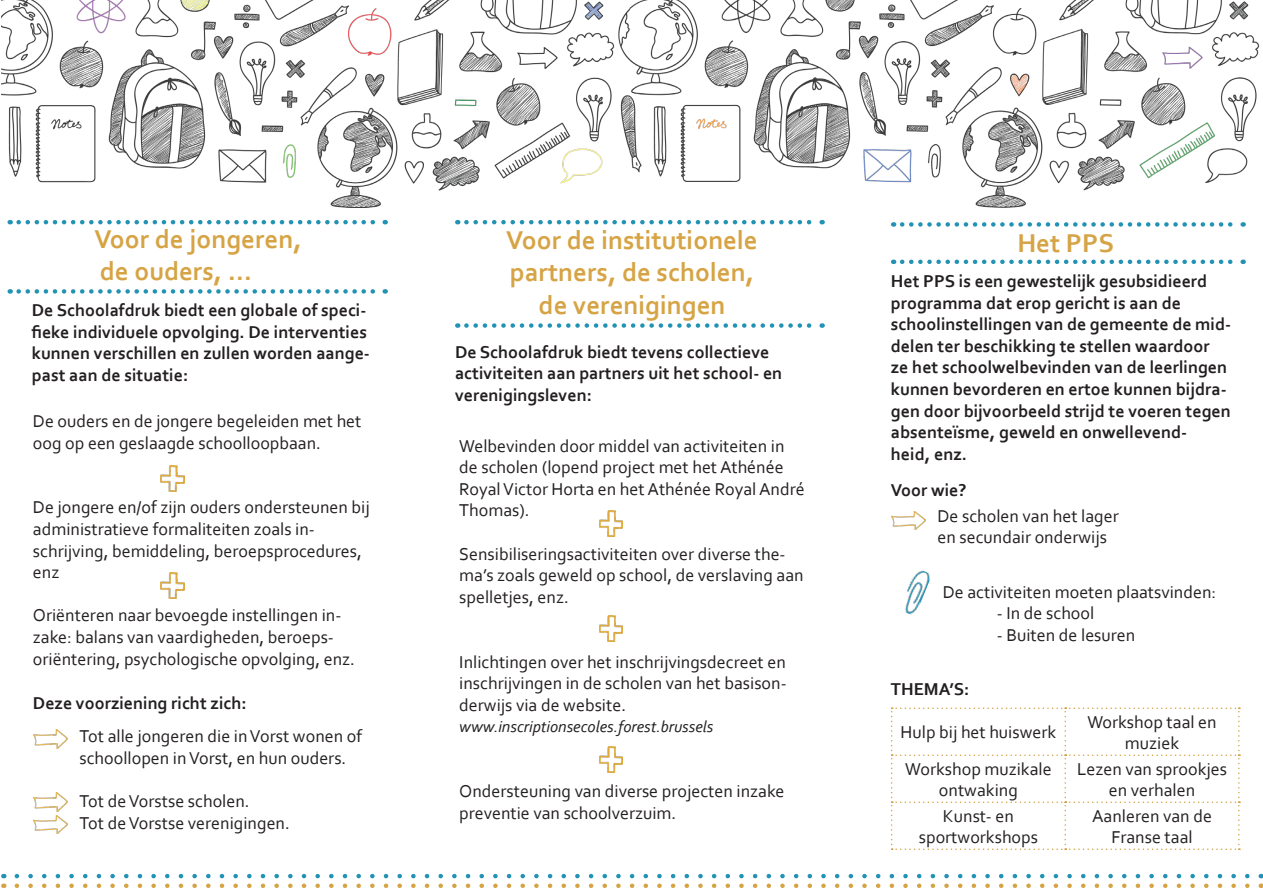
<style>
.page{position:relative;width:1263px;height:893px;background:#fff}
.page>*{position:absolute;margin:0;border:0;box-sizing:border-box;transform-origin:0 0}
.t1{font:700 27px/32.4px "Corbel";color:#d6a445}
.t2{font:18px/21.6px "Corbel";color:#231f20}
.t3{font:700 18px/21.6px "Corbel";color:#231f20}
.t4{font:italic 16.5px "Corbel";color:#231f20}
</style>
<div class="page">
<img style="left:1px;top:0;width:1259px;height:207px">
<img style="left:161px;top:466px;width:24px;height:26px">
<svg style="left:17px;top:874px;width:1233px;height:14px"></svg>
<img style="left:34px;top:730px;width:34px;height:18px">
<img style="left:892px;top:511px;width:34px;height:19px">
<img style="left:905px;top:570px;width:25px;height:45px">
<svg style="left:19px;top:220px;width:367px;height:4px"></svg>
<svg style="left:902px;top:222px;width:342px;height:5px"></svg>
<svg style="left:466px;top:220px;width:357px;height:4px"></svg>
<svg style="left:466px;top:323px;width:357px;height:5px"></svg>
<svg style="left:19px;top:289px;width:367px;height:5px"></svg>
<svg style="left:902px;top:260px;width:342px;height:4px"></svg>
<img style="left:34px;top:793px;width:34px;height:18px">
<img style="left:34px;top:815px;width:34px;height:19px">
<img style="left:161px;top:572px;width:24px;height:26px">
<img style="left:599px;top:510px;width:24px;height:26px">
<img style="left:599px;top:615px;width:24px;height:26px">
<img style="left:599px;top:746px;width:24px;height:26px">
<svg style="left:891px;top:707px;width:349px;height:143px"></svg>
<p class="t1" style="left:94px;top:222px;width:209px">Voor de jongeren,</p>
<p class="t1" style="left:100px;top:254px;width:153px">de ouders, …</p>
<p class="t3" style="left:32px;top:299px;width:339px">De Schoolafdruk biedt een globale of speci&shy;fieke individuele opvolging. De interventies kunnen verschillen en zullen worden aange&shy;past aan de situatie:</p>
<p class="t2" style="left:33px;top:410px;width:330px">De ouders en de jongere begeleiden met het oog op een geslaagde schoolloopbaan.</p>
<p class="t2" style="left:33px;top:496px;width:338px">De jongere en/of zijn ouders ondersteunen bij administratieve formaliteiten zoals in&shy;schrijving, bemiddeling, beroepsprocedures, enz</p>
<p class="t2" style="left:33px;top:604px;width:323px">Oriënteren naar bevoegde instellingen in&shy;zake: balans van vaardigheden, beroeps&shy;oriëntering, psychologische opvolging, enz.</p>
<p class="t3" style="left:33px;top:692px;width:215px">Deze voorziening richt zich:</p>
<p class="t2" style="left:79px;top:725px;width:284px">Tot alle jongeren die in Vorst wonen of</p>
<p class="t2" style="left:79px;top:747px;width:268px">schoollopen in Vorst, en hun ouders.</p>
<p class="t2" style="left:79px;top:790px;width:172px">Tot de Vorstse scholen.</p>
<p class="t2" style="left:79px;top:812px;width:212px">Tot de Vorstse verenigingen.</p>
<p class="t1" style="left:506px;top:223px;width:253px">Voor de institutionele partners, de scholen,</p>
<p class="t1" style="left:539px;top:288px;width:188px">de verenigingen</p>
<p class="t3" style="left:455px;top:341px;width:329px">De Schoolafdruk biedt tevens collectieve activiteiten aan partners uit het school- en verenigingsleven:</p>
<p class="t2" style="left:459px;top:434px;width:347px">Welbevinden door middel van activiteiten in de scholen (lopend project met het Athénée Royal Victor Horta en het Athénée Royal André Thomas).</p>
<p class="t2" style="left:459px;top:542px;width:346px">Sensibiliseringsactiviteiten over diverse the&shy;ma’s zoals geweld op school, de verslaving aan spelletjes, enz.</p>
<p class="t2" style="left:459px;top:650px;width:329px;text-align:justify">Inlichtingen over het inschrijvingsdecreet en inschrijvingen in de scholen van het basison&shy;derwijs via de website.</p>
<p class="t4" style="left:459px;top:717px;width:256px">www.inscriptionsecoles.forest.brussels</p>
<p class="t2" style="left:459px;top:780px;width:327px">Ondersteuning van diverse projecten inzake</p>
<p class="t2" style="left:459px;top:802px;width:218px">preventie van schoolverzuim.</p>
<p class="t1" style="left:1017px;top:226px;width:98px">Het PPS</p>
<p class="t3" style="left:891px;top:270px;width:342px">Het PPS is een gewestelijk gesubsidieerd programma dat erop gericht is aan de schoolinstellingen van de gemeente de mid&shy;delen ter beschikking te stellen waardoor ze het schoolwelbevinden van de leerlingen kunnen bevorderen en ertoe kunnen bijdra&shy;gen door bijvoorbeeld strijd te voeren tegen absenteïsme, geweld en onwellevend&shy;heid, enz.</p>
<p class="t3" style="left:891px;top:479px;width:77px">Voor wie?</p>
<p class="t2" style="left:937px;top:504px;width:183px">De scholen van het lager</p>
<p class="t2" style="left:937px;top:526px;width:171px">en secundair onderwijs</p>
<p class="t2" style="left:943px;top:580px;width:275px">De activiteiten moeten plaatsvinden:</p>
<p class="t2" style="left:997px;top:602px;width:99px">- In de school</p>
<p class="t2" style="left:997px;top:624px;width:140px">- Buiten de lesuren</p>
<p class="t3" style="left:891px;top:677px;width:80px">THEMA’S:</p>
<p class="t2" style="left:900px;top:721px;width:157px">Hulp bij het huiswerk</p>
<p class="t2" style="left:1087px;top:710px;width:131px;text-align:center">Workshop taal en muziek</p>
<p class="t2" style="left:905px;top:757px;width:148px;text-align:center">Workshop muzikale ontwaking</p>
<p class="t2" style="left:1077px;top:757px;width:151px;text-align:center">Lezen van sprookjes en verhalen</p>
<p class="t2" style="left:919px;top:804px;width:121px;text-align:center">Kunst- en sportworkshops</p>
<p class="t2" style="left:1092px;top:804px;width:121px;text-align:center">Aanleren van de<br>Franse taal</p>
</div>
